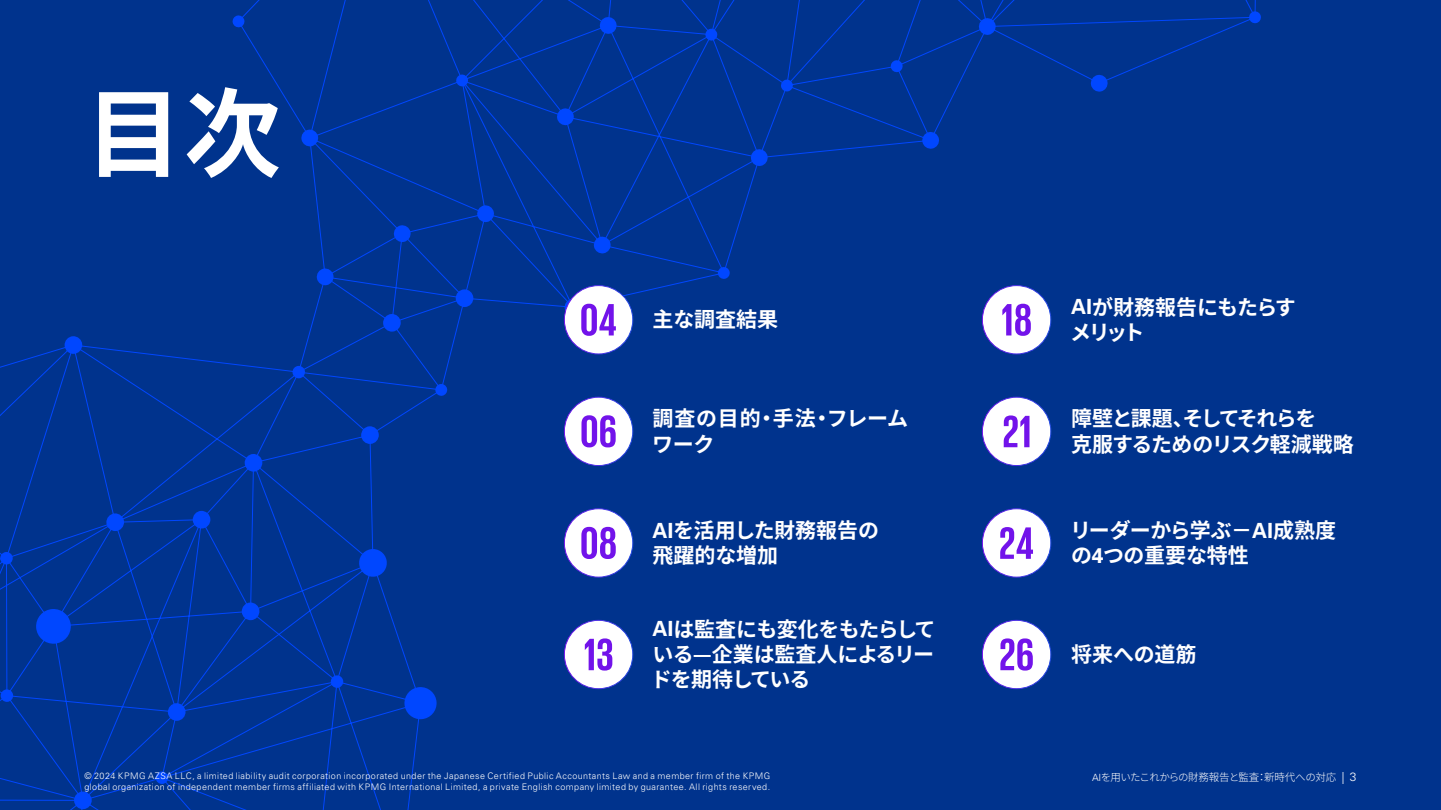
<style>
.page{position:relative;width:1441px;height:810px;background:#fff}
.page>*{position:absolute;margin:0;border:0;box-sizing:border-box;transform-origin:0 0}
.t1{font:700 97.5px "Noto Sans CJ Kjp";color:#fff}
.t2{font:700 21px/25.2px "Noto Sans CJ Kjp";letter-spacing:-.02em;color:#fff}
.t3{font:700 21px/25.2px "Noto Sans CJ Kjp";letter-spacing:-.06em;color:#fff}
.t4{font:700 21px/25.2px "Noto Sans CJ Kjp";color:#fff}
.t5{font:700 21px/25.2px "Noto Sans CJ Kjp";letter-spacing:-.045em;color:#fff}
.t6{font:700 21px/25.2px "Noto Sans CJ Kjp";letter-spacing:.01em;color:#fff}
.t7{font:300 10.5px "Noto Sans CJ Kjp";letter-spacing:-.04em;color:#fff}
.t8{font:300 9px "Univers LT Std";letter-spacing:.045em;color:#fff}
.s1{font-family:"Universfor KPMG"}
.s2{font-family:"Universfor KPMG";font-size:10.05px}
.s3{font-family:"Univers LT Std";font-size:12px}
</style>
<div class="page">
<div style="left:0;top:0;width:1440px;height:810px;background:#00338d"></div>
<div style="left:564px;top:286px;width:68px;height:68px;background:#fff;border-radius:50%"></div>
<svg style="left:564px;top:298px;width:52px;height:38px"></svg>
<div style="left:564px;top:285px;width:69px;height:69px;border:1px solid #fff;border-radius:50%"></div>
<div style="left:564px;top:397px;width:68px;height:69px;background:#fff;border-radius:50%"></div>
<svg style="left:581px;top:415px;width:34px;height:32px"></svg>
<div style="left:564px;top:397px;width:69px;height:69px;border:1px solid #fff;border-radius:50%"></div>
<div style="left:982px;top:286px;width:68px;height:68px;background:#fff;border-radius:50%"></div>
<svg style="left:1002px;top:304px;width:28px;height:32px"></svg>
<div style="left:981px;top:285px;width:70px;height:69px;border:1px solid #fff;border-radius:50%"></div>
<div style="left:982px;top:397px;width:68px;height:69px;background:#fff;border-radius:50%"></div>
<svg style="left:1003px;top:415px;width:26px;height:32px"></svg>
<div style="left:981px;top:397px;width:70px;height:69px;border:1px solid #fff;border-radius:50%"></div>
<div style="left:982px;top:509px;width:68px;height:68px;background:#fff;border-radius:50%"></div>
<svg style="left:1000px;top:527px;width:32px;height:32px"></svg>
<div style="left:981px;top:508px;width:70px;height:70px;border:1px solid #fff;border-radius:50%"></div>
<div style="left:982px;top:620px;width:68px;height:69px;background:#fff;border-radius:50%"></div>
<svg style="left:1000px;top:638px;width:32px;height:33px"></svg>
<div style="left:981px;top:620px;width:70px;height:69px;border:1px solid #fff;border-radius:50%"></div>
<div style="left:564px;top:509px;width:68px;height:68px;background:#fff;border-radius:50%"></div>
<svg style="left:581px;top:527px;width:34px;height:32px"></svg>
<div style="left:564px;top:508px;width:69px;height:70px;border:1px solid #fff;border-radius:50%"></div>
<div style="left:564px;top:620px;width:68px;height:69px;background:#fff;border-radius:50%"></div>
<svg style="left:584px;top:638px;width:28px;height:33px"></svg>
<div style="left:564px;top:620px;width:69px;height:69px;border:1px solid #fff;border-radius:50%"></div>
<h1 class="t1" style="left:85px;top:79px;width:197px">目次</h1>
<h2 class="t2" style="left:652px;top:308px;width:127px">主な調査結果</h2>
<h2 class="t6" style="left:652px;top:407px;width:257px">調査の目的・手法・フレームワーク</h2>
<h2 class="t4" style="left:652px;top:518px;width:228px"><span class="s1">AI</span>を活用した財務報告の飛躍的な増加</h2>
<h2 class="t2" style="left:651px;top:617px;width:286px;text-align:justify"><span class="s1">AI</span>は監査にも変化をもたらしている—企業は監査人によるリードを期待している</h2>
<h2 class="t5" style="left:1069px;top:295px;width:227px"><span class="s1">AI</span>が財務報告にもたらすメリット</h2>
<h2 class="t3" style="left:1071px;top:407px;width:284px">障壁と課題、そしてそれらを<br>克服するためのリスク軽減戦略</h2>
<h2 class="t2" style="left:1069px;top:518px;width:268px">リーダーから学ぶ－<span class="s1">AI</span>成熟度の<span class="s1">4</span>つの重要な特性</h2>
<h2 class="t2" style="left:1071px;top:642px;width:127px">将来への道筋</h2>
<p class="t8" style="left:84px;top:771px;width:687px">© 2024 KPMG AZSA LLC, a limited liability audit corporation incorporated under the Japanese Certified Public Accountants Law and a member firm of the KPMG</p>
<p class="t7" style="left:1091px;top:772px;width:266px"><span class="s2">AI</span>を用いたこれからの財務報告と監査：新時代への対応 <span class="s3">| 3</span></p>
<p class="t8" style="left:84px;top:781px;width:687px">global organization of independent member firms affiliated with KPMG International Limited, a private English company limited by guarantee. All rights reserved.</p>
</div>
